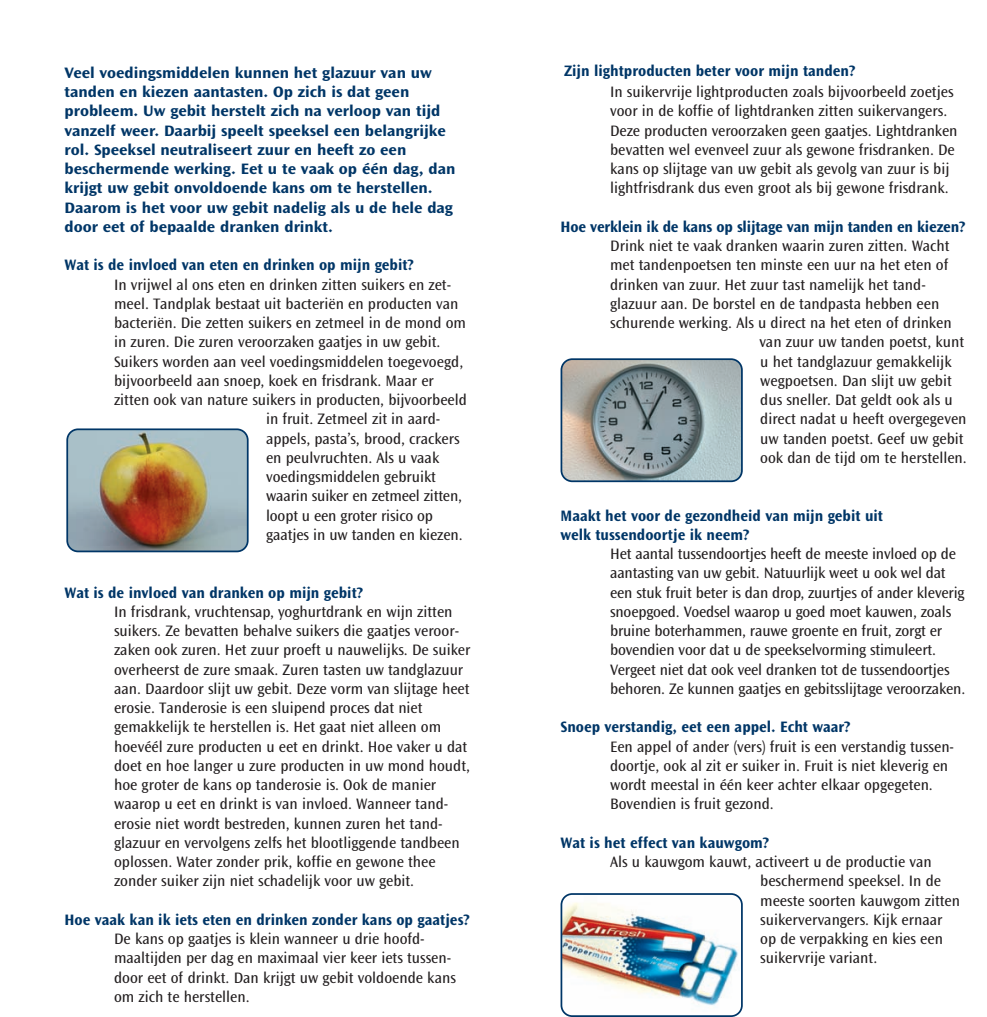
<style>
.page{position:relative;width:987px;height:1017px;background:#fff}
.page>*{position:absolute;margin:0;border:0;box-sizing:border-box;transform-origin:0 0}
.t1{font:15.75px/19.2px "Ocean Sans MM 403 475";color:#231f20}
.t2{font:15.75px/19.2px "Ocean Sans MM 648 572";color:#003667}
.t3{font:15.75px/19.2px "Ocean Sans MM 648 475";color:#003667}
</style>
<div class="page">
<img style="left:66px;top:428px;width:183px;height:124px">
<svg style="left:561px;top:358px;width:182px;height:124px;background:#939ea0"></svg>
<img style="left:561px;top:893px;width:182px;height:124px">
<p class="t2" style="left:64px;top:64px;width:392px">Veel voedingsmiddelen kunnen het glazuur van uw tanden en kiezen aantasten. Op zich is dat geen probleem. Uw gebit herstelt zich na verloop van tijd vanzelf weer. Daarbij speelt speeksel een belangrijke rol. Speeksel neutraliseert zuur en heeft zo een beschermende werking. Eet u te vaak op één dag, dan krijgt uw gebit onvoldoende kans om te herstellen.<br>Daarom is het voor uw gebit nadelig als u de hele dag door eet of bepaalde dranken drinkt.</p>
<p class="t3" style="left:64px;top:256px;width:351px">Wat is de invloed van eten en drinken op mijn gebit?</p>
<p class="t1" style="left:114px;top:276px;width:339px">In vrijwel al ons eten en drinken zitten suikers en zet-</p>
<p class="t1" style="left:114px;top:295px;width:346px">meel. Tandplak bestaat uit bacteriën en producten van</p>
<p class="t1" style="left:114px;top:314px;width:353px">bacteriën. Die zetten suikers en zetmeel in de mond om</p>
<p class="t1" style="left:114px;top:333px;width:328px">in zuren. Die zuren veroorzaken gaatjes in uw gebit.</p>
<p class="t1" style="left:114px;top:353px;width:351px">Suikers worden aan veel voedingsmiddelen toegevoegd,</p>
<p class="t1" style="left:114px;top:372px;width:321px">bijvoorbeeld aan snoep, koek en frisdrank. Maar er</p>
<p class="t1" style="left:114px;top:391px;width:354px">zitten ook van nature suikers in producten, bijvoorbeeld</p>
<p class="t1" style="left:266px;top:410px;width:176px">in fruit. Zetmeel zit in aard-</p>
<p class="t1" style="left:266px;top:430px;width:195px">appels, pasta’s, brood, crackers</p>
<p class="t1" style="left:266px;top:449px;width:175px">en peulvruchten. Als u vaak</p>
<p class="t1" style="left:266px;top:468px;width:171px">voedingsmiddelen gebruikt</p>
<p class="t1" style="left:266px;top:487px;width:197px">waarin suiker en zetmeel zitten,</p>
<p class="t1" style="left:266px;top:507px;width:168px">loopt u een groter risico op</p>
<p class="t1" style="left:266px;top:526px;width:198px">gaatjes in uw tanden en kiezen.</p>
<p class="t3" style="left:64px;top:584px;width:300px">Wat is de invloed van dranken op mijn gebit?</p>
<p class="t1" style="left:114px;top:603px;width:358px">In frisdrank, vruchtensap, yoghurtdrank en wijn zitten suikers. Ze bevatten behalve suikers die gaatjes veroor&shy;zaken ook zuren. Het zuur proeft u nauwelijks. De suiker overheerst de zure smaak. Zuren tasten uw tandglazuur aan. Daardoor slijt uw gebit. Deze vorm van slijtage heet erosie. Tanderosie is een sluipend proces dat niet gemakkelijk te herstellen is. Het gaat niet alleen om hoevéél zure producten u eet en drinkt. Hoe vaker u dat doet en hoe langer u zure producten in uw mond houdt, hoe groter de kans op tanderosie is. Ook de manier waarop u eet en drinkt is van invloed. Wanneer tand&shy;erosie niet wordt bestreden, kunnen zuren het tand&shy;glazuur en vervolgens zelfs het blootliggende tandbeen oplossen. Water zonder prik, koffie en gewone thee zonder suiker zijn niet schadelijk voor uw gebit.</p>
<p class="t3" style="left:64px;top:911px;width:407px">Hoe vaak kan ik iets eten en drinken zonder kans op gaatjes?</p>
<p class="t1" style="left:114px;top:930px;width:343px">De kans op gaatjes is klein wanneer u drie hoofd&shy;maaltijden per dag en maximaal vier keer iets tussen&shy;door eet of drinkt. Dan krijgt uw gebit voldoende kans om zich te herstellen.</p>
<p class="t3" style="left:564px;top:62px;width:293px">Zijn lightproducten beter voor mijn tanden?</p>
<p class="t1" style="left:610px;top:83px;width:349px">In suikervrije lightproducten zoals bijvoorbeeld zoetjes voor in de koffie of lightdranken zitten suikervangers.<br>Deze producten veroorzaken geen gaatjes. Lightdranken bevatten wel evenveel zuur als gewone frisdranken. De kans op slijtage van uw gebit als gevolg van zuur is bij lightfrisdrank dus even groot als bij gewone frisdrank.</p>
<p class="t3" style="left:561px;top:218px;width:406px">Hoe verklein ik de kans op slijtage van mijn tanden en kiezen?</p>
<p class="t1" style="left:610px;top:237px;width:341px">Drink niet te vaak dranken waarin zuren zitten. Wacht</p>
<p class="t1" style="left:610px;top:256px;width:340px">met tandenpoetsen ten minste een uur na het eten of</p>
<p class="t1" style="left:610px;top:276px;width:317px">drinken van zuur. Het zuur tast namelijk het tand-</p>
<p class="t1" style="left:610px;top:295px;width:331px">glazuur aan. De borstel en de tandpasta hebben een</p>
<p class="t1" style="left:610px;top:314px;width:343px">schurende werking. Als u direct na het eten of drinken</p>
<p class="t1" style="left:759px;top:333px;width:206px">van zuur uw tanden poetst, kunt</p>
<p class="t1" style="left:760px;top:353px;width:193px">u het tandglazuur gemakkelijk</p>
<p class="t1" style="left:760px;top:372px;width:193px">wegpoetsen. Dan slijt uw gebit</p>
<p class="t1" style="left:760px;top:391px;width:194px">dus sneller. Dat geldt ook als u</p>
<p class="t1" style="left:760px;top:410px;width:208px">direct nadat u heeft overgegeven</p>
<p class="t1" style="left:760px;top:430px;width:205px">uw tanden poetst. Geef uw gebit</p>
<p class="t1" style="left:760px;top:449px;width:208px">ook dan de tijd om te herstellen.</p>
<p class="t3" style="left:561px;top:507px;width:324px">Maakt het voor de gezondheid van mijn gebit uit welk tussendoortje ik neem?</p>
<p class="t1" style="left:610px;top:545px;width:357px">Het aantal tussendoortjes heeft de meeste invloed op de aantasting van uw gebit. Natuurlijk weet u ook wel dat een stuk fruit beter is dan drop, zuurtjes of ander kleverig snoepgoed. Voedsel waarop u goed moet kauwen, zoals bruine boterhammen, rauwe groente en fruit, zorgt er bovendien voor dat u de speekselvorming stimuleert.<br>Vergeet niet dat ook veel dranken tot de tussendoortjes behoren. Ze kunnen gaatjes en gebitsslijtage veroorzaken.</p>
<p class="t3" style="left:561px;top:718px;width:292px">Snoep verstandig, eet een appel. Echt waar?</p>
<p class="t1" style="left:610px;top:738px;width:345px">Een appel of ander (vers) fruit is een verstandig tussen&shy;doortje, ook al zit er suiker in. Fruit is niet kleverig en wordt meestal in één keer achter elkaar opgegeten.<br>Bovendien is fruit gezond.</p>
<p class="t3" style="left:561px;top:834px;width:210px">Wat is het effect van kauwgom?</p>
<p class="t1" style="left:760px;top:853px;width:201px;text-indent:-150px">Als u kauwgom kauwt, activeert u de productie van beschermend speeksel. In de meeste soorten kauwgom zitten suikervervangers. Kijk ernaar op de verpakking en kies een suikervrije variant.</p>
</div>
